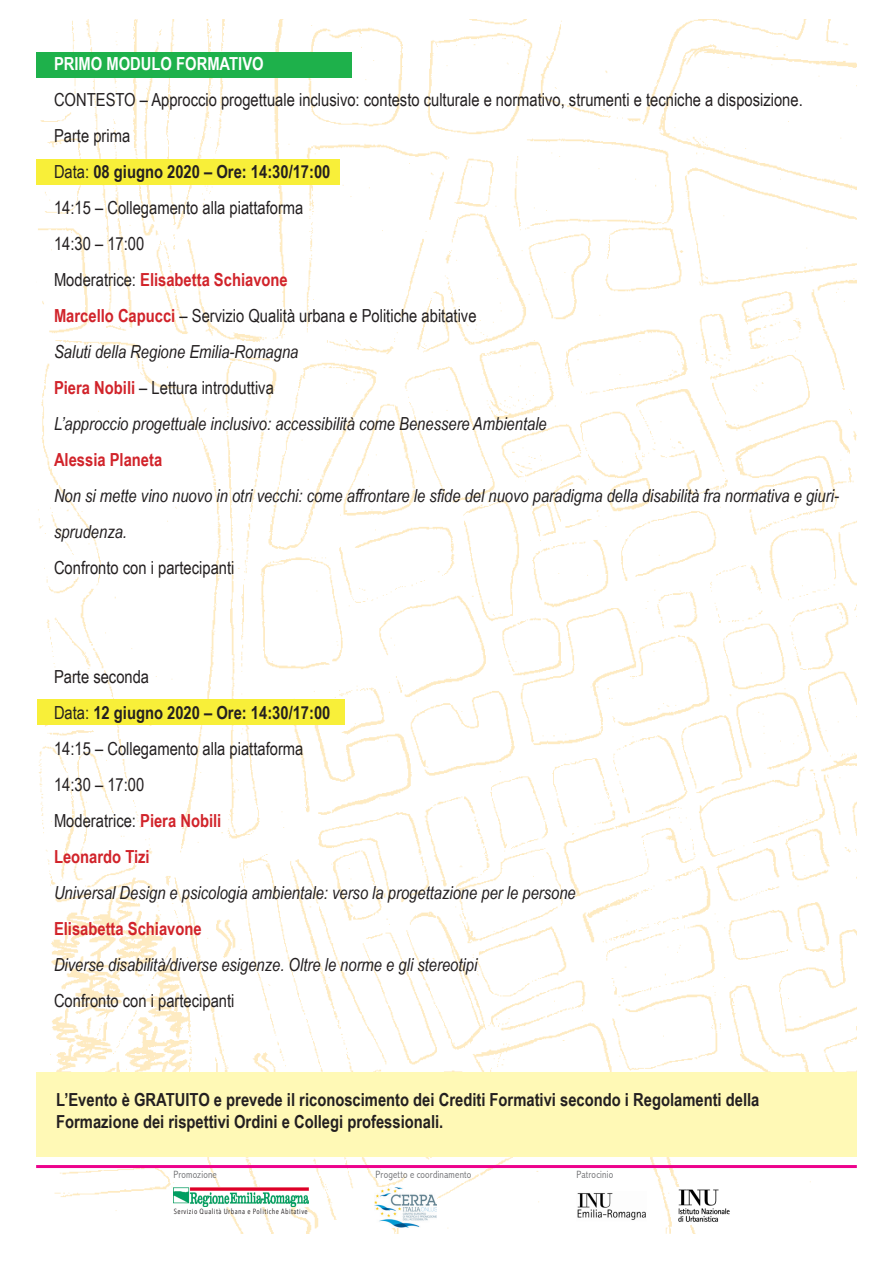
<style>
.page{position:relative;width:893px;height:1263px;background:#fff}
.page>*{position:absolute;margin:0;border:0;box-sizing:border-box;transform-origin:0 0}
.t1{font:18px "Arial Narrow";color:#231f20}
.t2{font:italic 18px/36px "Arial Narrow";color:#231f20}
.t3{font:700 18px "Arial Narrow";color:#231f20}
.t4{font:700 18px "Arial Narrow";color:#d1232a}
.t5{font:700 18px "Arial Narrow";color:#fff}
.t6{font:300 condensed 10.5px "Abadi";letter-spacing:.02em;color:#6c6d70}
.t7{font:7.5px "Avenir Next Condensed";letter-spacing:.06em;color:#231f20}
.s1{font-weight:400}
.s2{font-weight:400;color:#231f20}
.s3{font-weight:700;color:#d1232a}
</style>
<div class="page">
<img style="left:36px;top:19px;width:821px;height:1215px">
<hr style="left:36px;top:1165px;width:821px;height:3px;background:#ed028c">
<img style="left:173px;top:1187px;width:135px;height:20px">
<img style="left:375px;top:1187px;width:62px;height:40px">
<img style="left:676px;top:1187px;width:55px;height:38px">
<img style="left:576px;top:1187px;width:70px;height:38px">
<div style="left:37px;top:699px;width:307px;height:26px;background:#f8ef39"></div>
<div style="left:36px;top:159px;width:303px;height:26px;background:#f8ef39"></div>
<div style="left:36px;top:52px;width:316px;height:25px;background:#1eb14b"></div>
<div style="left:36px;top:1073px;width:821px;height:84px;background:#fff9b6"></div>
<p class="t5" style="left:54px;top:50px;width:211px">PRIMO MODULO FORMATIVO</p>
<p class="t1" style="left:54px;top:87px;width:750px">CONTESTO – Approccio progettuale inclusivo: contesto culturale e normativo, strumenti e tecniche a disposizione.</p>
<p class="t1" style="left:54px;top:123px;width:78px">Parte prima</p>
<p class="t3" style="left:54px;top:158px;width:278px"><span class="s1">Data:</span> 08 giugno 2020 – Ore: 14:30/17:00</p>
<p class="t1" style="left:54px;top:195px;width:251px">14:15 – Collegamento alla piattaforma</p>
<p class="t1" style="left:54px;top:231px;width:92px">14:30 – 17:00</p>
<p class="t4" style="left:54px;top:266px;width:235px"><span class="s2">Moderatrice:</span> Elisabetta Schiavone</p>
<p class="t1" style="left:54px;top:303px;width:424px"><span class="s3">Marcello Capucci</span> – Servizio Qualità urbana e Politiche abitative</p>
<p class="t2" style="left:54px;top:334px;width:246px">Saluti della Regione Emilia-Romagna</p>
<p class="t1" style="left:54px;top:375px;width:221px"><span class="s3">Piera Nobili</span> – Lettura introduttiva</p>
<p class="t2" style="left:54px;top:406px;width:494px">L’approccio progettuale inclusivo: accessibilità come Benessere Ambientale</p>
<p class="t4" style="left:54px;top:446px;width:110px">Alessia Planeta</p>
<p class="t2" style="left:54px;top:478px;width:786px">Non si mette vino nuovo in otri vecchi: come affrontare le sfide del nuovo paradigma della disabilità fra normativa e giuri&shy;sprudenza.</p>
<p class="t1" style="left:54px;top:555px;width:182px">Confronto con i partecipanti</p>
<p class="t1" style="left:54px;top:663px;width:97px">Parte seconda</p>
<p class="t3" style="left:54px;top:698px;width:278px"><span class="s1">Data:</span> 12 giugno 2020 – Ore: 14:30/17:00</p>
<p class="t1" style="left:54px;top:735px;width:251px">14:15 – Collegamento alla piattaforma</p>
<p class="t1" style="left:54px;top:771px;width:92px">14:30 – 17:00</p>
<p class="t1" style="left:54px;top:807px;width:169px">Moderatrice: <span class="s3">Piera Nobili</span></p>
<p class="t4" style="left:54px;top:842px;width:97px">Leonardo Tizi</p>
<p class="t2" style="left:54px;top:874px;width:523px">Universal Design e psicologia ambientale: verso la progettazione per le persone</p>
<p class="t4" style="left:54px;top:914px;width:149px">Elisabetta Schiavone</p>
<p class="t2" style="left:54px;top:946px;width:425px">Diverse disabilità/diverse esigenze. Oltre le norme e gli stereotipi</p>
<p class="t1" style="left:54px;top:987px;width:182px">Confronto con i partecipanti</p>
<p class="t3" style="left:56px;top:1086px;width:705px">L’Evento è GRATUITO e prevede il riconoscimento dei Crediti Formativi secondo i Regolamenti della</p>
<p class="t3" style="left:56px;top:1107px;width:389px">Formazione dei rispettivi Ordini e Collegi professionali.</p>
<p class="t6" style="left:173px;top:1168px;width:45px">Promozione</p>
<p class="t6" style="left:376px;top:1168px;width:97px">Progetto e coordinamento</p>
<p class="t6" style="left:576px;top:1168px;width:38px">Patrocinio</p>
<p class="t7" style="left:174px;top:1205px;width:136px">Servizio Qualità Urbana e Politiche Abitative</p>
</div>
